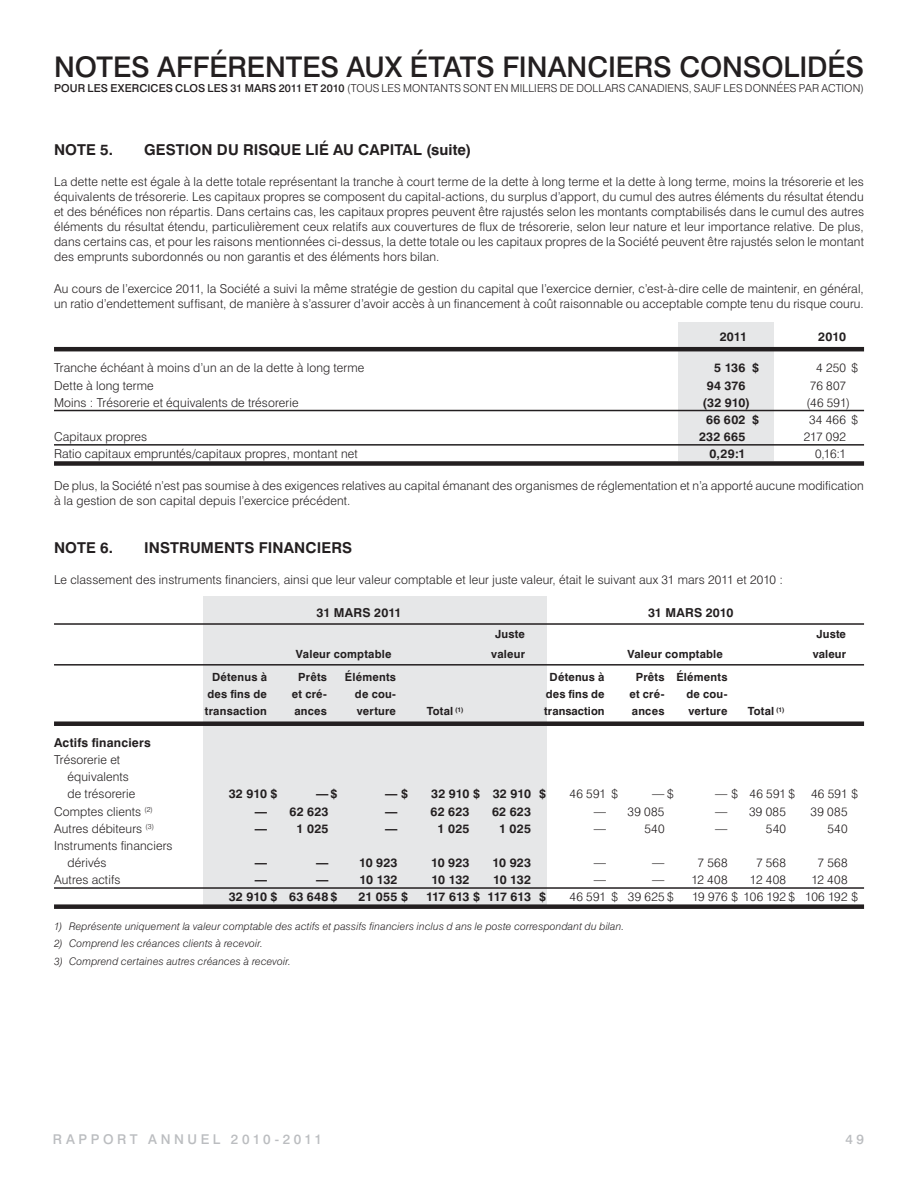
<style>
.page{position:relative;width:918px;height:1188px;background:#fff}
.page>*{position:absolute;margin:0;border:0;box-sizing:border-box;transform-origin:0 0}
.t1{font:500 28.5px "Swiss 721 BT";color:#231f20}
.t2{font:700 15px "Swiss 721 BT";letter-spacing:.01em;color:#231f20}
.t3{font:500 13.5px "Swiss 721 BT";letter-spacing:.265em;color:#bbbdc0}
.t4{font:300 12.3px/15px "Swiss 721 BT";letter-spacing:.01em;color:#231f20}
.t5{font:700 12.3px "Swiss 721 BT";letter-spacing:.015em;color:#231f20}
.t6{font:300 12.3px "Swiss 721 BT";letter-spacing:-.01em;color:#231f20}
.t7{font:700 12.3px "Swiss 721 BT";letter-spacing:-.04em;color:#231f20}
.t8{font:700 11.25px "Swiss 721 BT";letter-spacing:.02em;color:#231f20}
.t9{font:300 10.95px "Swiss 721 BT";letter-spacing:.01em;color:#231f20}
.t10{font:italic 300 10.5px "Swiss 721 BT";letter-spacing:.015em;color:#231f20}
.s1{font-weight:500}
</style>
<div class="page">
<div style="left:203px;top:596px;width:344px;height:309px;background:#e6e7e8"></div>
<div style="left:678px;top:322px;width:95px;height:139px;background:#e6e7e8"></div>
<hr style="left:54px;top:347px;width:810px;height:4px;background:#231f20">
<hr style="left:54px;top:410px;width:810px;height:1px;background:#231f20">
<hr style="left:54px;top:444px;width:810px;height:2px;background:#231f20">
<div style="left:54px;top:461px;width:810px;height:5px;background:#231f20"></div>
<hr style="left:54px;top:623px;width:810px;height:2px;background:#231f20">
<hr style="left:54px;top:664px;width:810px;height:2px;background:#231f20">
<div style="left:54px;top:721px;width:810px;height:5px;background:#231f20"></div>
<hr style="left:54px;top:887px;width:810px;height:2px;background:#231f20">
<div style="left:54px;top:904px;width:810px;height:5px;background:#231f20"></div>
<h1 class="t1" style="left:54px;top:56px;width:812px">NOTES AFFÉRENTES AUX ÉTATS FINANCIERS CONSOLIDÉS</h1>
<p class="t9" style="left:54px;top:84px;width:811px"><span class="s1">POUR LES EXERCICES CLOS LES 31 MARS 2011 ET 2010</span> (TOUS LES MONTANTS SONT EN MILLIERS DE DOLLARS CANADIENS, SAUF LES DONNÉES PAR ACTION)</p>
<p class="t2" style="left:54px;top:144px;width:61px">NOTE 5.</p>
<p class="t2" style="left:144px;top:144px;width:329px">GESTION DU RISQUE LIÉ AU CAPITAL (suite)</p>
<p class="t4" style="left:54px;top:176px;width:812px;text-align:justify">La dette nette est égale à la dette totale représentant la tranche à court terme de la dette à long terme et la dette à long terme, moins la trésorerie et les équivalents de trésorerie. Les capitaux propres se composent du capital-actions, du surplus d’apport, du cumul des autres éléments du résultat étendu et des bénéfices non répartis. Dans certains cas, les capitaux propres peuvent être rajustés selon les montants comptabilisés dans le cumul des autres éléments du résultat étendu, particulièrement ceux relatifs aux couvertures de flux de trésorerie, selon leur nature et leur importance relative. De plus, dans certains cas, et pour les raisons mentionnées ci-dessus, la dette totale ou les capitaux propres de la Société peuvent être rajustés selon le montant des emprunts subordonnés ou non garantis et des éléments hors bilan.</p>
<p class="t4" style="left:54px;top:282px;width:811px">Au cours de l’exercice 2011, la Société a suivi la même stratégie de gestion du capital que l’exercice dernier, c’est-à-dire celle de maintenir, en général, un ratio d’endettement suffisant, de manière à s’assurer d’avoir accès à un financement à coût raisonnable ou acceptable compte tenu du risque couru.</p>
<p class="t5" style="left:720px;top:332px;width:29px">2011</p>
<p class="t5" style="left:818px;top:332px;width:29px">2010</p>
<p class="t4" style="left:54px;top:362px;width:312px">Tranche échéant à moins d’un an de la dette à long terme</p>
<p class="t5" style="left:714px;top:364px;width:46px">5 136 $</p>
<p class="t4" style="left:816px;top:362px;width:43px">4 250 $</p>
<p class="t4" style="left:54px;top:379px;width:101px">Dette à long terme</p>
<p class="t5" style="left:707px;top:381px;width:40px">94 376</p>
<p class="t4" style="left:810px;top:379px;width:38px">76 807</p>
<p class="t4" style="left:54px;top:396px;width:246px">Moins : Trésorerie et équivalents de trésorerie</p>
<p class="t5" style="left:703px;top:398px;width:49px">(32 910)</p>
<p class="t4" style="left:807px;top:396px;width:45px">(46 591)</p>
<p class="t5" style="left:706px;top:415px;width:54px">66 602 $</p>
<p class="t4" style="left:809px;top:413px;width:50px">34 466 $</p>
<p class="t4" style="left:54px;top:430px;width:95px">Capitaux propres</p>
<p class="t5" style="left:699px;top:432px;width:48px">232 665</p>
<p class="t4" style="left:804px;top:430px;width:44px">217 092</p>
<p class="t4" style="left:54px;top:448px;width:305px">Ratio capitaux empruntés/capitaux propres, montant net</p>
<p class="t5" style="left:709px;top:449px;width:38px">0,29:1</p>
<p class="t4" style="left:815px;top:448px;width:32px">0,16:1</p>
<p class="t4" style="left:54px;top:479px;width:811px">De plus, la Société n’est pas soumise à des exigences relatives au capital émanant des organismes de réglementation et n’a apporté aucune modification à la gestion de son capital depuis l’exercice précédent.</p>
<p class="t2" style="left:54px;top:542px;width:61px">NOTE 6.</p>
<p class="t2" style="left:144px;top:542px;width:210px">INSTRUMENTS FINANCIERS</p>
<p class="t4" style="left:54px;top:574px;width:730px">Le classement des instruments financiers, ainsi que leur valeur comptable et leur juste valeur, était le suivant aux 31 mars 2011 et 2010 :</p>
<p class="t5" style="left:317px;top:608px;width:87px">31 MARS 2011</p>
<p class="t5" style="left:648px;top:608px;width:87px">31 MARS 2010</p>
<p class="t8" style="left:495px;top:630px;width:31px">Juste</p>
<p class="t8" style="left:817px;top:630px;width:31px">Juste</p>
<p class="t8" style="left:296px;top:650px;width:97px">Valeur comptable</p>
<p class="t8" style="left:491px;top:650px;width:35px">valeur</p>
<p class="t8" style="left:627px;top:650px;width:97px">Valeur comptable</p>
<p class="t8" style="left:813px;top:650px;width:35px">valeur</p>
<p class="t8" style="left:212px;top:673px;width:56px">Détenus à</p>
<p class="t8" style="left:298px;top:673px;width:30px">Prêts</p>
<p class="t8" style="left:345px;top:673px;width:53px">Éléments</p>
<p class="t8" style="left:550px;top:673px;width:56px">Détenus à</p>
<p class="t8" style="left:636px;top:673px;width:93px">Prêts Éléments</p>
<p class="t8" style="left:207px;top:690px;width:61px">des fins de</p>
<p class="t8" style="left:292px;top:690px;width:37px">et cré-</p>
<p class="t8" style="left:355px;top:690px;width:43px">de cou-</p>
<p class="t8" style="left:546px;top:690px;width:60px">des fins de</p>
<p class="t8" style="left:629px;top:690px;width:37px">et cré-</p>
<p class="t8" style="left:686px;top:690px;width:43px">de cou-</p>
<p class="t8" style="left:205px;top:707px;width:64px">transaction</p>
<p class="t8" style="left:294px;top:707px;width:34px">ances</p>
<p class="t8" style="left:357px;top:707px;width:41px">verture</p>
<p class="t8" style="left:427px;top:707px;width:38px">Total <sup>(1)</sup></p>
<p class="t8" style="left:544px;top:707px;width:62px">transaction</p>
<p class="t8" style="left:632px;top:707px;width:34px">ances</p>
<p class="t8" style="left:688px;top:707px;width:41px">verture</p>
<p class="t8" style="left:748px;top:707px;width:38px">Total <sup>(1)</sup></p>
<p class="t5" style="left:54px;top:738px;width:98px">Actifs financiers</p>
<p class="t4" style="left:68px;top:752px;width:69px;line-height:17.1px;text-indent:-14px">Trésorerie et équivalents de trésorerie</p>
<p class="t5" style="left:229px;top:790px;width:50px">32 910 $</p>
<p class="t5" style="left:316px;top:790px;width:23px">— $</p>
<p class="t5" style="left:385px;top:790px;width:24px">— $</p>
<p class="t5" style="left:431px;top:790px;width:116px">32 910 $ 32 910 $</p>
<p class="t4" style="left:570px;top:788px;width:50px">46 591 $</p>
<p class="t4" style="left:652px;top:788px;width:23px">— $</p>
<p class="t4" style="left:715px;top:788px;width:81px">— $ 46 591 $</p>
<p class="t4" style="left:811px;top:788px;width:48px">46 591 $</p>
<p class="t4" style="left:54px;top:805px;width:100px">Comptes clients <sup>(2)</sup></p>
<p class="t5" style="left:255px;top:807px;width:75px">— 62 623</p>
<p class="t5" style="left:385px;top:807px;width:14px">—</p>
<p class="t5" style="left:430px;top:807px;width:41px">62 623</p>
<p class="t5" style="left:492px;top:807px;width:41px">62 623</p>
<p class="t4" style="left:594px;top:805px;width:72px">— 39 085</p>
<p class="t4" style="left:715px;top:805px;width:72px">— 39 085</p>
<p class="t4" style="left:811px;top:805px;width:38px">39 085</p>
<p class="t4" style="left:54px;top:822px;width:102px">Autres débiteurs <sup>(3)</sup></p>
<p class="t5" style="left:255px;top:824px;width:14px">—</p>
<p class="t5" style="left:297px;top:824px;width:33px">1 025</p>
<p class="t5" style="left:385px;top:824px;width:14px">—</p>
<p class="t5" style="left:438px;top:824px;width:33px">1 025</p>
<p class="t5" style="left:499px;top:824px;width:33px">1 025</p>
<p class="t4" style="left:594px;top:822px;width:14px">—</p>
<p class="t4" style="left:644px;top:822px;width:22px">540</p>
<p class="t4" style="left:715px;top:822px;width:14px">—</p>
<p class="t4" style="left:766px;top:822px;width:22px">540</p>
<p class="t4" style="left:827px;top:822px;width:22px">540</p>
<p class="t4" style="left:68px;top:838px;width:107px;line-height:17.1px;text-indent:-14px">Instruments financiers dérivés</p>
<p class="t5" style="left:255px;top:858px;width:14px">—</p>
<p class="t5" style="left:316px;top:858px;width:14px">—</p>
<p class="t5" style="left:359px;top:858px;width:40px">10 923</p>
<p class="t5" style="left:431px;top:858px;width:40px">10 923</p>
<p class="t5" style="left:493px;top:858px;width:40px">10 923</p>
<p class="t4" style="left:594px;top:856px;width:14px">—</p>
<p class="t4" style="left:652px;top:856px;width:14px">—</p>
<p class="t4" style="left:697px;top:856px;width:32px">7 568</p>
<p class="t4" style="left:756px;top:856px;width:32px">7 568</p>
<p class="t4" style="left:817px;top:856px;width:32px">7 568</p>
<p class="t4" style="left:54px;top:874px;width:68px">Autres actifs</p>
<p class="t5" style="left:255px;top:875px;width:14px">—</p>
<p class="t5" style="left:316px;top:875px;width:14px">—</p>
<p class="t5" style="left:360px;top:875px;width:39px">10 132</p>
<p class="t5" style="left:432px;top:875px;width:39px">10 132</p>
<p class="t5" style="left:493px;top:875px;width:39px">10 132</p>
<p class="t4" style="left:594px;top:874px;width:14px">—</p>
<p class="t4" style="left:652px;top:874px;width:77px">— 12 408</p>
<p class="t4" style="left:750px;top:874px;width:38px">12 408</p>
<p class="t4" style="left:811px;top:874px;width:38px">12 408</p>
<p class="t5" style="left:229px;top:893px;width:110px">32 910 $ 63 648 $</p>
<p class="t5" style="left:359px;top:893px;width:51px">21 055 $</p>
<p class="t7" style="left:426px;top:893px;width:122px">117 613 $ 117 613 $</p>
<p class="t4" style="left:570px;top:891px;width:105px">46 591 $ 39 625 $</p>
<p class="t6" style="left:692px;top:893px;width:167px">19 976 $ 106 192 $ 106 192 $</p>
<p class="t10" style="left:54px;top:921px;width:572px">1) Représente uniquement la valeur comptable des actifs et passifs financiers inclus d ans le poste correspondant du bilan.</p>
<p class="t10" style="left:54px;top:938px;width:210px">2) Comprend les créances clients à recevoir.</p>
<p class="t10" style="left:54px;top:956px;width:238px">3) Comprend certaines autres créances à recevoir.</p>
<p class="t3" style="left:53px;top:1134px;width:270px">RAPPORT ANNUEL 2010-2011</p>
<p class="t3" style="left:845px;top:1134px;width:20px">4 9</p>
</div>
